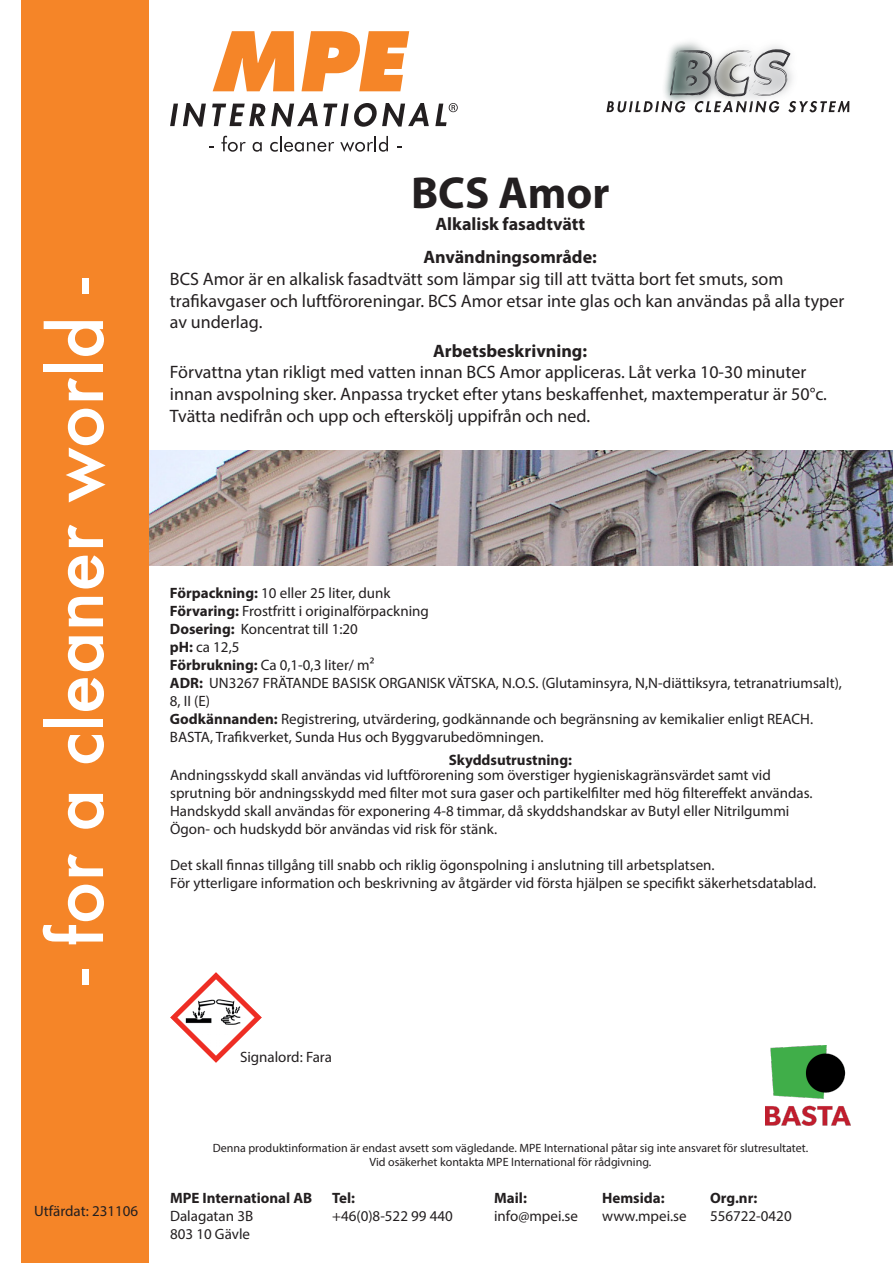
<style>
.page{position:relative;width:893px;height:1263px;background:#fff}
.page>*{position:absolute;margin:0;border:0;box-sizing:border-box;transform-origin:0 0}
.t1{font:500 72px "Futura";color:#fff}
.t2{font:700 45px "Myriad Pro";color:#231f20}
.t3{font:18px/21.6px "Myriad Pro";color:#231f20}
.t4{font:700 18px "Myriad Pro";color:#231f20}
.t5{font:15px/18px "Myriad Pro";color:#231f20}
.t6{font:700 15px "Myriad Pro";color:#231f20}
.t7{font:12px "Myriad Pro";color:#231f20}
.s1{font-weight:700}
</style>
<div class="page">
<img style="left:149px;top:451px;width:744px;height:114px">
<div style="left:21px;top:0;width:128px;height:1262px;background:#f58528"></div>
<svg style="left:213px;top:31px;width:81px;height:60px"></svg>
<svg style="left:301px;top:31px;width:108px;height:60px"></svg>
<svg style="left:170px;top:103px;width:36px;height:24px"></svg>
<svg style="left:212px;top:103px;width:217px;height:24px"></svg>
<svg style="left:221px;top:136px;width:25px;height:16px"></svg>
<svg style="left:253px;top:142px;width:9px;height:10px"></svg>
<svg style="left:270px;top:136px;width:64px;height:16px"></svg>
<svg style="left:340px;top:136px;width:48px;height:16px"></svg>
<svg style="left:435px;top:103px;width:23px;height:23px"></svg>
<img style="left:655px;top:42px;width:157px;height:71px">
<svg style="left:606px;top:49px;width:243px;height:63px"></svg>
<img style="left:170px;top:972px;width:91px;height:91px">
<img style="left:765px;top:1045px;width:85px;height:80px">
<p class="t1" style="left:27px;top:985px;width:708px;rotate:-90deg">- for a cleaner world -</p>
<p class="t5" style="left:34px;top:1201px;width:106px">Utfärdat: 231106</p>
<p class="t2" style="left:411px;top:164px;width:200px">BCS Amor</p>
<p class="t4" style="left:436px;top:212px;width:151px">Alkalisk fasadtvätt</p>
<p class="t4" style="left:423px;top:246px;width:175px">Användningsområde:</p>
<p class="t3" style="left:170px;top:268px;width:615px">BCS Amor är en alkalisk fasadtvätt som lämpar sig till att tvätta bort fet smuts, som</p>
<p class="t3" style="left:170px;top:289px;width:676px">trafikavgaser och luftföroreningar. BCS Amor etsar inte glas och kan användas på alla typer av underlag.</p>
<p class="t4" style="left:433px;top:339px;width:155px">Arbetsbeskrivning:</p>
<p class="t3" style="left:170px;top:361px;width:659px">Förvattna ytan rikligt med vatten innan BCS Amor appliceras. Låt verka 10-30 minuter innan avspolning sker. Anpassa trycket efter ytans beskaffenhet, maxtemperatur är 50°c.<br>Tvätta nedifrån och upp och efterskölj uppifrån och ned.</p>
<p class="t5" style="left:170px;top:584px;width:222px"><span class="s1">Förpackning:</span> 10 eller 25 liter, dunk</p>
<p class="t5" style="left:170px;top:602px;width:260px"><span class="s1">Förvaring:</span> Frostfritt i originalförpackning</p>
<p class="t5" style="left:170px;top:620px;width:189px"><span class="s1">Dosering:</span> Koncentrat till 1:20</p>
<p class="t5" style="left:170px;top:638px;width:71px"><span class="s1">pH:</span> ca 12,5</p>
<p class="t5" style="left:170px;top:656px;width:206px"><span class="s1">Förbrukning:</span> Ca 0,1-0,3 liter/ m²</p>
<p class="t5" style="left:170px;top:674px;width:674px"><span class="s1">ADR:</span> UN3267 FRÄTANDE BASISK ORGANISK VÄTSKA, N.O.S. (Glutaminsyra, N,N-diättiksyra, tetranatriumsalt),<br>8, II (E)</p>
<p class="t5" style="left:170px;top:710px;width:645px"><span class="s1">Godkännanden:</span> Registrering, utvärdering, godkännande och begränsning av kemikalier enligt REACH.</p>
<p class="t5" style="left:170px;top:728px;width:375px">BASTA, Trafikverket, Sunda Hus och Byggvarubedömningen.</p>
<p class="t6" style="left:449px;top:750px;width:125px">Skyddsutrustning:</p>
<p class="t5" style="left:170px;top:766px;width:602px">Andningsskydd skall användas vid luftförorening som överstiger hygieniskagränsvärdet samt vid</p>
<p class="t5" style="left:170px;top:784px;width:644px">sprutning bör andningsskydd med filter mot sura gaser och partikelfilter med hög filtereffekt användas.</p>
<p class="t5" style="left:170px;top:802px;width:621px">Handskydd skall användas för exponering 4-8 timmar, då skyddshandskar av Butyl eller Nitrilgummi</p>
<p class="t5" style="left:170px;top:820px;width:328px">Ögon- och hudskydd bör användas vid risk för stänk.</p>
<p class="t5" style="left:170px;top:856px;width:546px">Det skall finnas tillgång till snabb och riklig ögonspolning i anslutning till arbetsplatsen.</p>
<p class="t5" style="left:170px;top:874px;width:648px">För ytterligare information och beskrivning av åtgärder vid första hjälpen se specifikt säkerhetsdatablad.</p>
<p class="t5" style="left:240px;top:1048px;width:93px">Signalord: Fara</p>
<p class="t7" style="left:213px;top:1140px;width:597px">Denna produktinformation är endast avsett som vägledande. MPE International påtar sig inte ansvaret för slutresultatet.</p>
<p class="t7" style="left:370px;top:1155px;width:283px">Vid osäkerhet kontakta MPE International för rådgivning.</p>
<p class="t6" style="left:170px;top:1188px;width:144px">MPE International AB</p>
<p class="t6" style="left:332px;top:1188px;width:24px">Tel:</p>
<p class="t6" style="left:494px;top:1188px;width:34px">Mail:</p>
<p class="t6" style="left:602px;top:1188px;width:64px">Hemsida:</p>
<p class="t6" style="left:710px;top:1188px;width:49px">Org.nr:</p>
<p class="t5" style="left:170px;top:1206px;width:85px">Dalagatan 3B</p>
<p class="t5" style="left:332px;top:1206px;width:122px">+46(0)8-522 99 440</p>
<p class="t5" style="left:494px;top:1206px;width:85px">info@mpei.se</p>
<p class="t5" style="left:602px;top:1206px;width:86px">www.mpei.se</p>
<p class="t5" style="left:710px;top:1206px;width:83px">556722-0420</p>
<p class="t5" style="left:170px;top:1224px;width:82px">803 10 Gävle</p>
</div>
